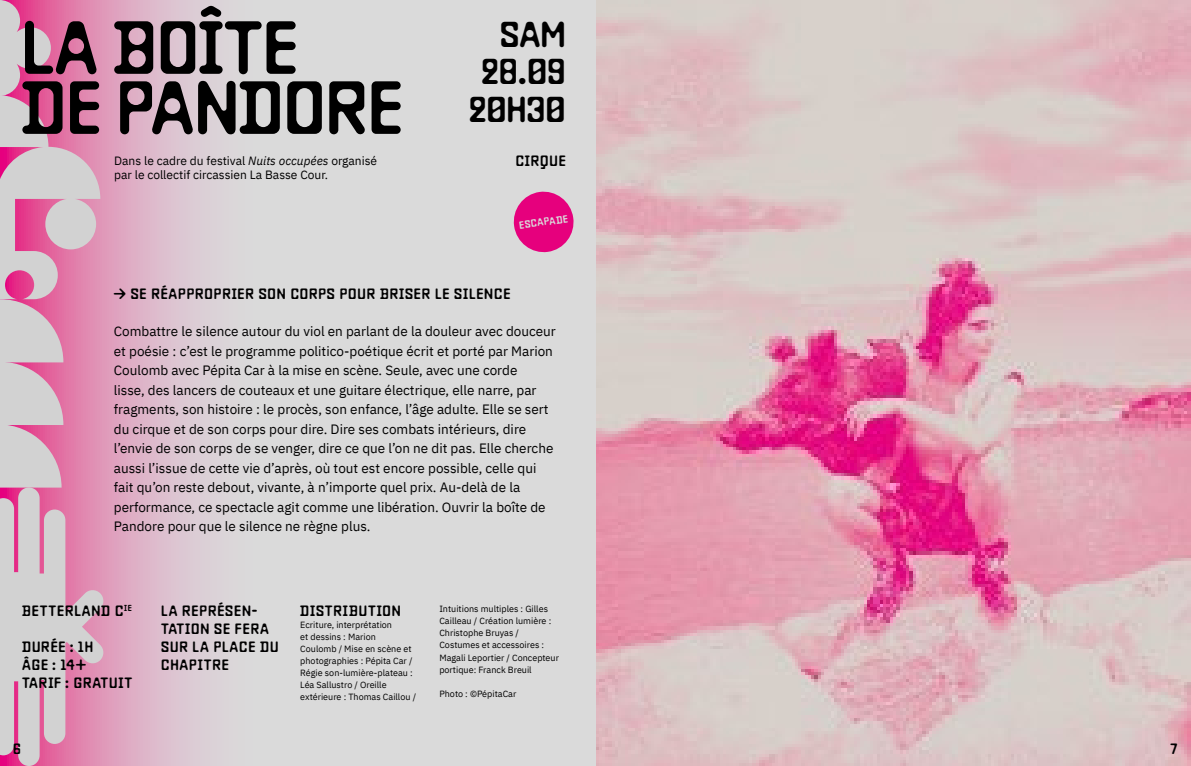
<style>
.page{position:relative;width:1191px;height:766px;background:#fff}
.page>*{position:absolute;margin:0;border:0;box-sizing:border-box;transform-origin:0 0}
.t1{font:75px/60px "Baste A";color:#000}
.t2{font:36px/37.5px "Baste A";color:#000;text-align:right}
.t3{font:15px/18px "Baste A";letter-spacing:.06em;color:#000}
.t4{font:13.5px/19.5px "IBM Plex Sans";color:#000}
.t5{font:12px/14.4px "IBM Plex Sans";color:#000}
.t6{font:10.5px "Baste A";color:#dadada}
.t7{font:9px/12px "IBM Plex Sans";color:#000}
.s1{font-style:italic}
</style>
<div class="page">
<img style="left:595px;top:0;width:596px;height:765px">
<svg style="left:104px;top:0;width:491px;height:765px;background:#dad2d6"></svg>
<svg style="left:0;top:0;width:104px;height:765px;background:#d9a3bc"></svg>
<svg style="left:512px;top:190px;width:63px;height:64px;background:#e24198"></svg>
<h1 class="t1" style="left:21px;top:19px;width:383px">LA BOÎTE<br>DE PANDORE</h1>
<p class="t5" style="left:114px;top:152px;width:264px">Dans le cadre du festival <span class="s1">Nuits occupées</span> organisé par le collectif circassien La Basse Cour.</p>
<h2 class="t2" style="left:469px;top:16px;width:98px">SAM<br>28.09<br>20H30</h2>
<p class="t3" style="left:516px;top:152px;width:51px">CIRQUE</p>
<p class="t6" style="left:518px;top:219px;width:50px;rotate:-8deg">ESCAPADE</p>
<p class="t3" style="left:114px;top:285px;width:398px">→ SE RÉAPPROPRIER SON CORPS POUR BRISER LE SILENCE</p>
<p class="t4" style="left:114px;top:320px;width:443px">Combattre le silence autour du viol en parlant de la douleur avec douceur et poésie : c’est le programme politico-poétique écrit et porté par Marion Coulomb avec Pépita Car à la mise en scène. Seule, avec une corde<br>lisse, des lancers de couteaux et une guitare électrique, elle narre, par fragments, son histoire : le procès, son enfance, l’âge adulte. Elle se sert du cirque et de son corps pour dire. Dire ses combats intérieurs, dire l’envie de son corps de se venger, dire ce que l’on ne dit pas. Elle cherche aussi l’issue de cette vie d’après, où tout est encore possible, celle qui fait qu’on reste debout, vivante, à n’importe quel prix. Au-delà de la performance, ce spectacle agit comme une libération. Ouvrir la boîte de Pandore pour que le silence ne règne plus.</p>
<p class="t3" style="left:22px;top:602px;width:111px">BETTERLAND C<sup>IE</sup></p>
<p class="t3" style="left:22px;top:638px;width:112px">DURÉE : 1H<br>ÂGE : 14+<br>TARIF : GRATUIT</p>
<p class="t3" style="left:161px;top:602px;width:119px">LA REPRÉSEN-<br>TATION SE FERA<br>SUR LA PLACE DU<br>CHAPITRE</p>
<p class="t3" style="left:300px;top:602px;width:102px">DISTRIBUTION</p>
<p class="t7" style="left:300px;top:618px;width:117px">Ecriture, interprétation<br>et dessins : Marion<br>Coulomb / Mise en scène et photographies : Pépita Car /<br>Régie son-lumière-plateau :<br>Léa Sallustro / Oreille extérieure : Thomas Caillou /</p>
<p class="t7" style="left:439px;top:602px;width:121px">Intuitions multiples : Gilles<br>Cailleau / Création lumière :<br>Christophe Bruyas /<br>Costumes et accessoires :<br>Magali Leportier / Concepteur portique: Franck Breuil</p>
<p class="t7" style="left:439px;top:686px;width:78px">Photo : ©PépitaCar</p>
<p class="t3" style="left:13px;top:740px;width:9px">6</p>
<p class="t3" style="left:1170px;top:740px;width:8px">7</p>
</div>
